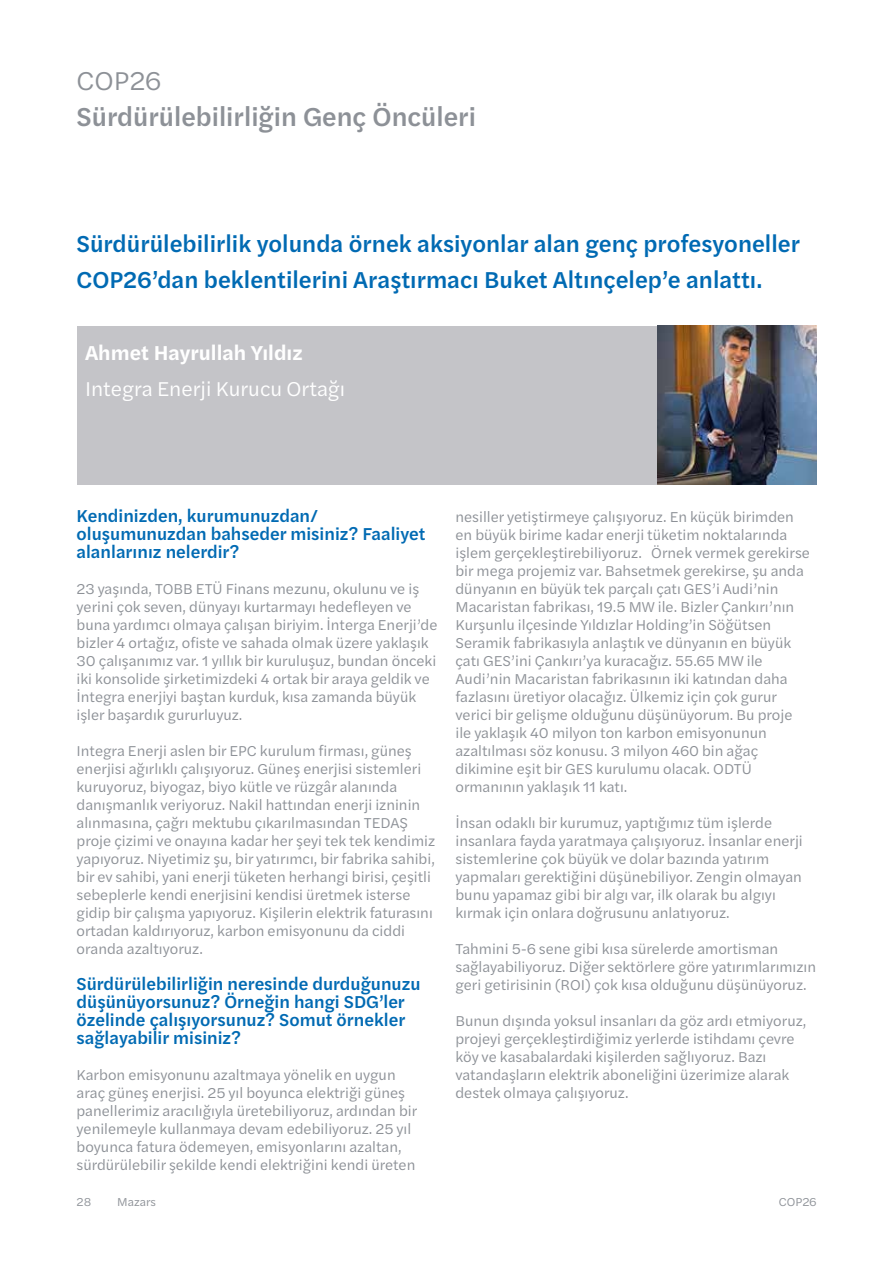
<style>
.page{position:relative;width:893px;height:1263px;background:#fff}
.page>*{position:absolute;margin:0;border:0;box-sizing:border-box;transform-origin:0 0}
.t1{font:500 27px "Halyard Text";color:#8d9197}
.t2{font:27px "Halyard Text";color:#8d9197}
.t3{font:500 24px/36px "Halyard Text";color:#006ab3}
.t4{font:21px "Halyard Text";color:#fff}
.t5{font:600 21px "Halyard Text";color:#fff}
.t6{font:500 18px/18px "Halyard Text";color:#006ab3}
.t7{font:15px/18px "Halyard Text";color:#8d9197}
.t8{font:12px "Halyard Text";color:#8d9197}
</style>
<div class="page">
<div style="left:77px;top:326px;width:739px;height:159px;background:#c4c4c8"></div>
<img style="left:657px;top:326px;width:159px;height:159px">
<h1 class="t2" style="left:77px;top:61px;width:86px">COP26</h1>
<h1 class="t1" style="left:77px;top:97px;width:401px">Sürdürülebilirliğin Genç Öncüleri</h1>
<h2 class="t3" style="left:77px;top:225px;width:725px">Sürdürülebilirlik yolunda örnek aksiyonlar alan genç profesyoneller<br>COP26’dan beklentilerini Araştırmacı Buket Altınçelep’e anlattı.</h2>
<h3 class="t5" style="left:85px;top:337px;width:219px">Ahmet Hayrullah Yıldız</h3>
<h3 class="t4" style="left:85px;top:374px;width:262px">Integra Enerji Kurucu Ortağı</h3>
<p class="t6" style="left:77px;top:506px;width:350px">Kendinizden, kurumunuzdan/ oluşumunuzdan bahseder misiniz? Faaliyet alanlarınız nelerdir?</p>
<p class="t7" style="left:77px;top:579px;width:362px">23 yaşında, TOBB ETÜ Finans mezunu, okulunu ve iş yerini çok seven, dünyayı kurtarmayı hedefleyen ve buna yardımcı olmaya çalışan biriyim. İnterga Enerji’de bizler 4 ortağız, ofiste ve sahada olmak üzere yaklaşık 30 çalışanımız var. 1 yıllık bir kuruluşuz, bundan önceki iki konsolide şirketimizdeki 4 ortak bir araya geldik ve İntegra enerjiyi baştan kurduk, kısa zamanda büyük işler başardık gururluyuz.</p>
<p class="t7" style="left:77px;top:741px;width:360px">Integra Enerji aslen bir EPC kurulum firması, güneş enerjisi ağırlıklı çalışıyoruz. Güneş enerjisi sistemleri kuruyoruz, biyogaz, biyo kütle ve rüzgâr alanında danışmanlık veriyoruz. Nakil hattından enerji izninin alınmasına, çağrı mektubu çıkarılmasından TEDAŞ proje çizimi ve onayına kadar her şeyi tek tek kendimiz yapıyoruz. Niyetimiz şu, bir yatırımcı, bir fabrika sahibi, bir ev sahibi, yani enerji tüketen herhangi birisi, çeşitli sebeplerle kendi enerjisini kendisi üretmek isterse gidip bir çalışma yapıyoruz. Kişilerin elektrik faturasını ortadan kaldırıyoruz, karbon emisyonunu da ciddi oranda azaltıyoruz.</p>
<p class="t6" style="left:77px;top:974px;width:346px">Sürdürülebilirliğin neresinde durduğunuzu düşünüyorsunuz? Örneğin hangi SDG’ler özelinde çalışıyorsunuz? Somut örnekler sağlayabilir misiniz?</p>
<p class="t7" style="left:77px;top:1065px;width:342px">Karbon emisyonunu azaltmaya yönelik en uygun araç güneş enerjisi. 25 yıl boyunca elektriği güneş panellerimiz aracılığıyla üretebiliyoruz, ardından bir yenilemeyle kullanmaya devam edebiliyoruz. 25 yıl boyunca fatura ödemeyen, emisyonlarını azaltan, sürdürülebilir şekilde kendi elektriğini kendi üreten</p>
<p class="t7" style="left:455px;top:507px;width:356px">nesiller yetiştirmeye çalışıyoruz. En küçük birimden en büyük birime kadar enerji tüketim noktalarında işlem gerçekleştirebiliyoruz. Örnek vermek gerekirse bir mega projemiz var. Bahsetmek gerekirse, şu anda dünyanın en büyük tek parçalı çatı GES’i Audi’nin Macaristan fabrikası, 19.5 MW ile. Bizler Çankırı’nın Kurşunlu ilçesinde Yıldızlar Holding’in Söğütsen Seramik fabrikasıyla anlaştık ve dünyanın en büyük çatı GES’ini Çankırı’ya kuracağız. 55.65 MW ile Audi’nin Macaristan fabrikasının iki katından daha fazlasını üretiyor olacağız. Ülkemiz için çok gurur verici bir gelişme olduğunu düşünüyorum. Bu proje ile yaklaşık 40 milyon ton karbon emisyonunun azaltılması söz konusu. 3 milyon 460 bin ağaç dikimine eşit bir GES kurulumu olacak. ODTÜ ormanının yaklaşık 11 katı.</p>
<p class="t7" style="left:455px;top:813px;width:349px">İnsan odaklı bir kurumuz, yaptığımız tüm işlerde insanlara fayda yaratmaya çalışıyoruz. İnsanlar enerji sistemlerine çok büyük ve dolar bazında yatırım yapmaları gerektiğini düşünebiliyor. Zengin olmayan bunu yapamaz gibi bir algı var, ilk olarak bu algıyı kırmak için onlara doğrusunu anlatıyoruz.</p>
<p class="t7" style="left:455px;top:939px;width:362px">Tahmini 5-6 sene gibi kısa sürelerde amortisman sağlayabiliyoruz. Diğer sektörlere göre yatırımlarımızın geri getirisinin (ROI) çok kısa olduğunu düşünüyoruz.</p>
<p class="t7" style="left:455px;top:1011px;width:352px">Bunun dışında yoksul insanları da göz ardı etmiyoruz, projeyi gerçekleştirdiğimiz yerlerde istihdamı çevre köy ve kasabalardaki kişilerden sağlıyoruz. Bazı vatandaşların elektrik aboneliğini üzerimize alarak destek olmaya çalışıyoruz.</p>
<p class="t8" style="left:77px;top:1193px;width:16px">28</p>
<p class="t8" style="left:117px;top:1193px;width:40px">Mazars</p>
<p class="t8" style="left:779px;top:1193px;width:39px">COP26</p>
</div>
